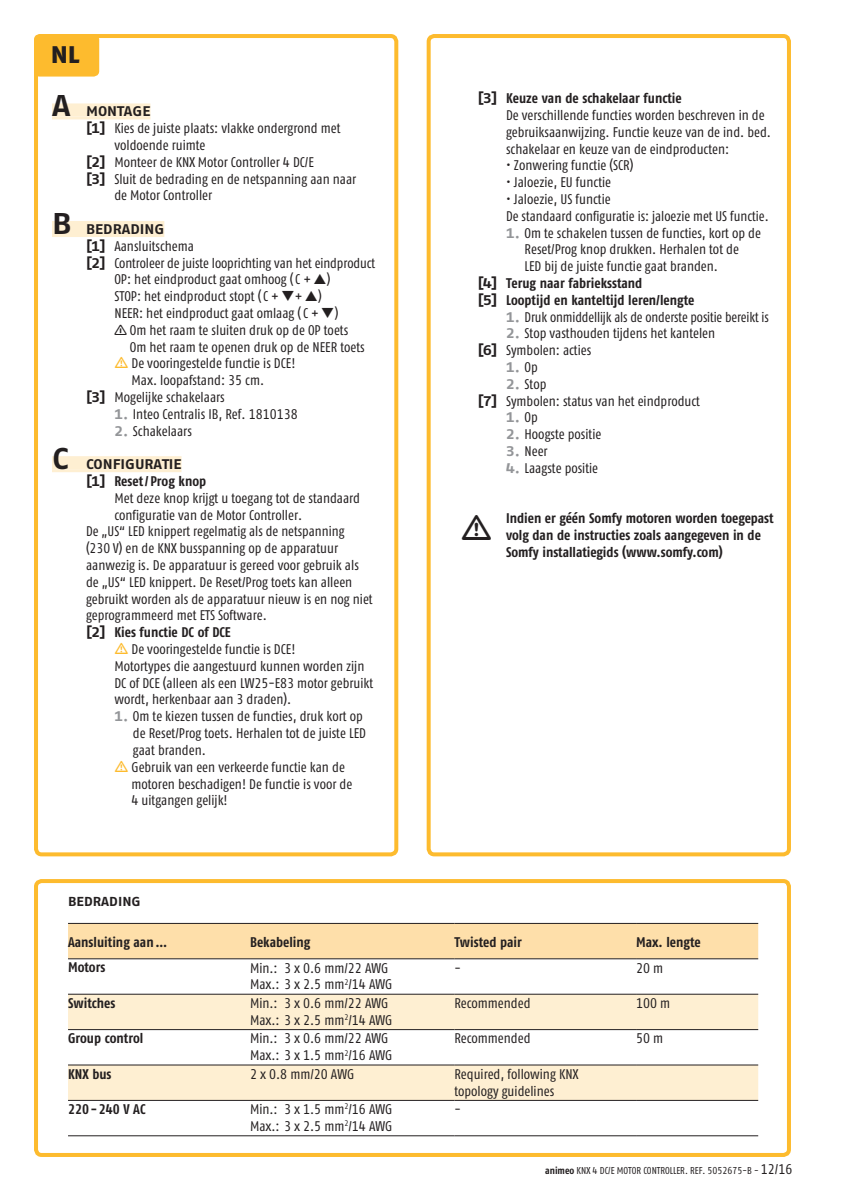
<style>
.page{position:relative;width:842px;height:1191px;background:#fff}
.page>*{position:absolute;margin:0;border:0;box-sizing:border-box;transform-origin:0 0}
.t1{font:24px "Fago Ex Exb Tf";color:#231f20}
.t2{font:14px/16.8px "Fago Co Regular Tf";color:#231f20}
.t3{font:14px/16.8px "Fago Co Bold Tf";color:#231f20}
.t4{font:14px "Fago Ex Bold Tf";color:#231f20}
.t5{font:14px "Fago Ex Bold Tf";color:#939598}
.t6{font:13px "Fago Ex Bold Tf";color:#231f20}
.t7{font:10px "Fago Co Regular Tf";color:#231f20}
.s1{font-size:30px}
.s2{font-family:"Fago Ex Bold Tf"}
.s3{font-family:"Fago Ex Bold Tf";color:#939598}
.s4{font-family:"Fago Co Bold Tf"}
.s5{font-family:"Fago Co Regular Tf";color:#231f20}
.s6{font-size:14px}
</style>
<div class="page">
<div style="left:427px;top:34px;width:364px;height:822px;border:4px solid #fdbb2e;border-radius:6px"></div>
<div style="left:34px;top:34px;width:364px;height:822px;border:4px solid #fdbb2e;border-radius:6px"></div>
<div style="left:52px;top:103px;width:98px;height:13px;background:#feefd2"></div>
<hr style="left:52px;top:116px;width:98px;height:3px;background:#feefd2">
<div style="left:52px;top:221px;width:112px;height:13px;background:#feefd2"></div>
<hr style="left:52px;top:234px;width:112px;height:3px;background:#feefd2">
<div style="left:52px;top:456px;width:130px;height:13px;background:#feefd2"></div>
<hr style="left:52px;top:469px;width:130px;height:3px;background:#feefd2">
<div style="left:34px;top:34px;width:65px;height:43px;background:#fdbb2e;border-radius:6px"></div>
<div style="left:34px;top:879px;width:757px;height:278px;border:4px solid #fdbb2e;border-radius:6px"></div>
<div style="left:68px;top:924px;width:690px;height:34px;background:#fedfaa"></div>
<svg style="left:68px;top:959px;width:690px;height:1px"></svg>
<svg style="left:68px;top:994px;width:690px;height:106px;fill:#feefd2"></svg>
<hr style="left:68px;top:1100px;width:182px;height:1px;background:#231f20">
<hr style="left:250px;top:1100px;width:204px;height:1px;background:#231f20">
<hr style="left:454px;top:1100px;width:182px;height:1px;background:#231f20">
<hr style="left:636px;top:1100px;width:122px;height:1px;background:#231f20">
<hr style="left:68px;top:1135px;width:182px;height:1px;background:#231f20">
<hr style="left:250px;top:1135px;width:204px;height:1px;background:#231f20">
<hr style="left:454px;top:1135px;width:182px;height:1px;background:#231f20">
<hr style="left:636px;top:1135px;width:122px;height:1px;background:#231f20">
<hr style="left:68px;top:923px;width:182px;height:1px;background:#231f20">
<hr style="left:250px;top:923px;width:204px;height:1px;background:#231f20">
<hr style="left:454px;top:923px;width:182px;height:1px;background:#231f20">
<hr style="left:636px;top:923px;width:122px;height:1px;background:#231f20">
<hr style="left:68px;top:958px;width:182px;height:1px;background:#231f20">
<hr style="left:250px;top:958px;width:204px;height:1px;background:#231f20">
<hr style="left:454px;top:958px;width:182px;height:1px;background:#231f20">
<hr style="left:636px;top:958px;width:122px;height:1px;background:#231f20">
<hr style="left:68px;top:993px;width:182px;height:1px;background:#231f20">
<hr style="left:250px;top:993px;width:204px;height:1px;background:#231f20">
<hr style="left:454px;top:993px;width:182px;height:1px;background:#231f20">
<hr style="left:636px;top:993px;width:122px;height:1px;background:#231f20">
<hr style="left:68px;top:1029px;width:182px;height:1px;background:#231f20">
<hr style="left:250px;top:1029px;width:204px;height:1px;background:#231f20">
<hr style="left:454px;top:1029px;width:182px;height:1px;background:#231f20">
<hr style="left:636px;top:1029px;width:122px;height:1px;background:#231f20">
<hr style="left:68px;top:1064px;width:182px;height:1px;background:#231f20">
<hr style="left:250px;top:1064px;width:204px;height:1px;background:#231f20">
<hr style="left:454px;top:1064px;width:182px;height:1px;background:#231f20">
<hr style="left:636px;top:1064px;width:122px;height:1px;background:#231f20">
<p class="t1" style="left:51px;top:40px;width:30px">NL</p>
<p class="t4" style="left:52px;top:103px;width:100px"><span class="s1">A</span> MONTAGE</p>
<p class="t2" style="left:114px;top:120px;width:228px;text-indent:-28px"><span class="s2">[1]</span> Kies de juiste plaats: vlakke ondergrond met voldoende ruimte</p>
<p class="t2" style="left:86px;top:153px;width:229px"><span class="s2">[2]</span> Monteer de KNX Motor Controller 4 DC/E</p>
<p class="t2" style="left:114px;top:170px;width:243px;text-indent:-28px"><span class="s2">[3]</span> Sluit de bedrading en de netspanning aan naar de Motor Controller</p>
<p class="t4" style="left:52px;top:221px;width:114px"><span class="s1">B</span> BEDRADING</p>
<p class="t2" style="left:86px;top:237px;width:109px"><span class="s2">[1]</span> Aansluitschema</p>
<p class="t2" style="left:86px;top:254px;width:291px"><span class="s2">[2]</span> Controleer de juiste looprichting van het eindproduct</p>
<p class="t2" style="left:114px;top:271px;width:225px">OP: het eindproduct gaat omhoog (C + )<br>STOP: het eindproduct stopt (C +❑+ )<br>NEER: het eindproduct gaat omlaag (C +❑)</p>
<p class="t2" style="left:130px;top:321px;width:236px;text-indent:-16px">■ Om het raam te sluiten druk op de OP toets<br>Om het raam te openen druk op de NEER toets</p>
<p class="t2" style="left:131px;top:355px;width:165px">De vooringestelde functie is DCE!<br>Max. loopafstand: 35 cm.</p>
<p class="t2" style="left:86px;top:389px;width:140px"><span class="s2">[3]</span> Mogelijke schakelaars</p>
<p class="t2" style="left:114px;top:405px;width:185px"><span class="s3">1.</span> Inteo Centralis IB, Ref. 1810138</p>
<p class="t2" style="left:114px;top:422px;width:79px"><span class="s3">2.</span> Schakelaars</p>
<p class="t4" style="left:52px;top:456px;width:131px"><span class="s1">C</span> CONFIGURATIE</p>
<p class="t2" style="left:114px;top:472px;width:247px;text-indent:-28px"><span class="s2">[1]</span> <span class="s4">Reset/ Prog knop<br></span>Met deze knop krijgt u toegang tot de standaard configuratie van de Motor Controller.</p>
<p class="t2" style="left:86px;top:523px;width:288px">De „US“ LED knippert regelmatig als de netspanning<br>(230 V) en de KNX busspanning op de apparatuur aanwezig is. De apparatuur is gereed voor gebruik als de „US“ LED knippert. De Reset/Prog toets kan alleen gebruikt worden als de apparatuur nieuw is en nog niet geprogrammeerd met ETS Software.</p>
<p class="t2" style="left:131px;top:624px;width:165px;text-indent:-45px"><span class="s2">[2]</span> <span class="s4">Kies functie DC of DCE<br></span>De vooringestelde functie is DCE!</p>
<p class="t2" style="left:114px;top:657px;width:260px">Motortypes die aangestuurd kunnen worden zijn<br>DC of DCE (alleen als een LW25-E83 motor gebruikt wordt, herkenbaar aan 3 draden).</p>
<p class="t2" style="left:133px;top:708px;width:235px;text-indent:-18px"><span class="s3">1.</span> Om te kiezen tussen de functies, druk kort op de Reset/Prog toets. Herhalen tot de juiste LED gaat branden.</p>
<p class="t2" style="left:131px;top:758px;width:222px">Gebruik van een verkeerde functie kan de motoren beschadigen! De functie is voor de<br>4 uitgangen gelijk!</p>
<p class="t6" style="left:68px;top:894px;width:74px">BEDRADING</p>
<p class="t2" style="left:506px;top:90px;width:266px;text-indent:-28px"><span class="s2">[3]</span> <span class="s4">Keuze van de schakelaar functie<br></span>De verschillende functies worden beschreven in de gebruiksaanwijzing. Functie keuze van de ind. bed. schakelaar en keuze van de eindproducten:</p>
<p class="t2" style="left:506px;top:157px;width:129px">• Zonwering functie (SCR)</p>
<p class="t2" style="left:506px;top:174px;width:107px">• Jaloezie, EU functie</p>
<p class="t2" style="left:506px;top:190px;width:264px">• Jaloezie, US functie<br>De standaard configuratie is: jaloezie met US functie.</p>
<p class="t2" style="left:524px;top:224px;width:238px;text-indent:-18px"><span class="s3">1.</span> Om te schakelen tussen de functies, kort op de<br>Reset/Prog knop drukken. Herhalen tot de<br>LED bij de juiste functie gaat branden.</p>
<p class="t3" style="left:478px;top:274px;width:166px"><span class="s2">[4]</span> Terug naar fabrieksstand</p>
<p class="t3" style="left:478px;top:291px;width:218px"><span class="s2">[5]</span> Looptijd en kanteltijd leren/lengte</p>
<p class="t2" style="left:506px;top:308px;width:264px"><span class="s3">1.</span> Druk onmiddellijk als de onderste positie bereikt is</p>
<p class="t2" style="left:506px;top:325px;width:211px"><span class="s3">2.</span> Stop vasthouden tijdens het kantelen</p>
<p class="t2" style="left:478px;top:342px;width:115px"><span class="s2">[6]</span> Symbolen: acties</p>
<p class="t5" style="left:506px;top:359px;width:33px">1. <span class="s5">Op</span></p>
<p class="t2" style="left:506px;top:375px;width:42px"><span class="s3">2.</span> Stop</p>
<p class="t2" style="left:478px;top:392px;width:224px"><span class="s2">[7]</span> Symbolen: status van het eindproduct</p>
<p class="t5" style="left:506px;top:409px;width:33px">1. <span class="s5">Op</span></p>
<p class="t2" style="left:506px;top:426px;width:97px"><span class="s3">2.</span> Hoogste positie</p>
<p class="t2" style="left:506px;top:442px;width:43px"><span class="s3">3.</span> Neer</p>
<p class="t2" style="left:506px;top:459px;width:94px"><span class="s3">4.</span> Laagste positie</p>
<p class="t3" style="left:506px;top:510px;width:269px">Indien er géén Somfy motoren worden toegepast volg dan de instructies zoals aangegeven in de<br>Somfy installatiegids (www.somfy.com)</p>
<p class="t3" style="left:68px;top:933px;width:101px">Aansluiting aan…</p>
<p class="t3" style="left:250px;top:933px;width:62px">Bekabeling</p>
<p class="t3" style="left:454px;top:933px;width:69px">Twisted pair</p>
<p class="t3" style="left:636px;top:933px;width:66px">Max. lengte</p>
<p class="t3" style="left:68px;top:959px;width:39px">Motors</p>
<p class="t2" style="left:250px;top:959px;width:144px">Min.: 3 x 0.6 mm/22 AWG<br>Max.: 3 x 2.5 mm<sup>2</sup>/14 AWG</p>
<p class="t2" style="left:454px;top:959px;width:8px">-</p>
<p class="t2" style="left:636px;top:959px;width:29px">20 m</p>
<p class="t3" style="left:68px;top:994px;width:49px">Switches</p>
<p class="t2" style="left:250px;top:994px;width:144px">Min.: 3 x 0.6 mm/22 AWG<br>Max.: 3 x 2.5 mm<sup>2</sup>/14 AWG</p>
<p class="t2" style="left:454px;top:994px;width:78px">Recommended</p>
<p class="t2" style="left:636px;top:994px;width:36px">100 m</p>
<p class="t3" style="left:68px;top:1029px;width:77px">Group control</p>
<p class="t2" style="left:250px;top:1030px;width:144px">Min.: 3 x 0.6 mm/22 AWG<br>Max.: 3 x 1.5 mm<sup>2</sup>/16 AWG</p>
<p class="t2" style="left:454px;top:1030px;width:78px">Recommended</p>
<p class="t2" style="left:636px;top:1030px;width:29px">50 m</p>
<p class="t3" style="left:68px;top:1065px;width:45px">KNX bus</p>
<p class="t2" style="left:250px;top:1065px;width:106px">2 x 0.8 mm/20 AWG</p>
<p class="t2" style="left:454px;top:1065px;width:126px">Required, following KNX topology guidelines</p>
<p class="t3" style="left:68px;top:1100px;width:79px">220 - 240 V AC</p>
<p class="t2" style="left:250px;top:1100px;width:144px">Min.: 3 x 1.5 mm<sup>2</sup>/16 AWG<br>Max.: 3 x 2.5 mm<sup>2</sup>/14 AWG</p>
<p class="t2" style="left:454px;top:1100px;width:8px">-</p>
<p class="t7" style="left:545px;top:1164px;width:249px"><span class="s4">animeo</span> KNX 4 DC/E MOTOR CONTROLLER. REF. 5052675-B - <span class="s6">12/16</span></p>
</div>
